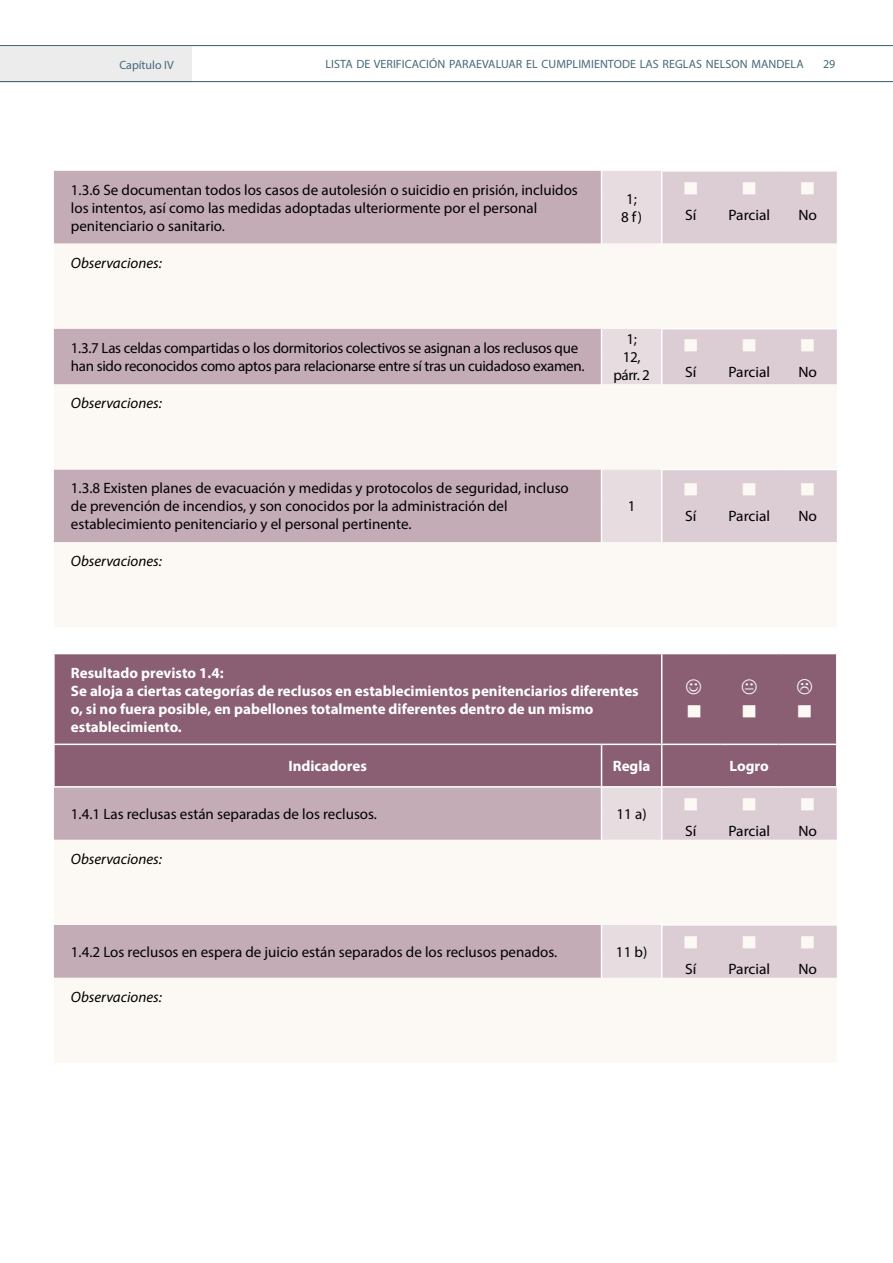
<style>
.page{position:relative;width:893px;height:1263px;background:#fff}
.page>*{position:absolute;margin:0;border:0;box-sizing:border-box;transform-origin:0 0}
.t1{font:21px "Wingdings";color:#fcf9f4}
.t2{font:15px/18px "Myriad Pro";color:#000}
.t3{font:700 15px/18px "Myriad Pro";color:#fff}
.t4{font:15px/18px "Myriad Pro";letter-spacing:-.02em;color:#000}
.t5{font:italic 15px "Myriad Pro";color:#000}
.t6{font:12px "Myriad Pro";color:#476978}
</style>
<div class="page">
<div style="left:0;top:46px;width:192px;height:36px;background:#ececed"></div>
<hr style="left:0;top:45px;width:893px;height:1px;background:#476978">
<hr style="left:0;top:81px;width:893px;height:1px;background:#476978">
<div style="left:54px;top:171px;width:547px;height:73px;background:#c4acb6"></div>
<div style="left:662px;top:172px;width:175px;height:72px;background:#dcccd3"></div>
<svg style="left:54px;top:244px;width:783px;height:383px;fill:#fcf9f4"></svg>
<hr style="left:661px;top:328px;width:59px;height:1px;background:#fff">
<hr style="left:720px;top:328px;width:58px;height:1px;background:#fff">
<hr style="left:778px;top:328px;width:59px;height:1px;background:#fff">
<hr style="left:661px;top:469px;width:59px;height:1px;background:#fff">
<hr style="left:720px;top:469px;width:58px;height:1px;background:#fff">
<hr style="left:778px;top:469px;width:59px;height:1px;background:#fff">
<svg style="left:601px;top:171px;width:61px;height:371px"></svg>
<hr style="left:601px;top:469px;width:1px;height:33px;background:#fff">
<hr style="left:601px;top:502px;width:1px;height:40px;background:#fff">
<div style="left:55px;top:654px;width:781px;height:132px;background:#8a5f73"></div>
<div style="left:54px;top:788px;width:547px;height:52px;background:#c4acb6"></div>
<svg style="left:54px;top:840px;width:782px;height:222px;fill:#fcf9f4"></svg>
<hr style="left:53px;top:743px;width:549px;height:2px;background:#fff">
<hr style="left:602px;top:743px;width:60px;height:2px;background:#fff">
<hr style="left:661px;top:654px;width:1px;height:89px;background:#fff">
<hr style="left:601px;top:745px;width:1px;height:41px;background:#fff">
<hr style="left:662px;top:743px;width:58px;height:2px;background:#fff">
<hr style="left:720px;top:743px;width:58px;height:2px;background:#fff">
<hr style="left:778px;top:743px;width:59px;height:2px;background:#fff">
<hr style="left:661px;top:745px;width:1px;height:41px;background:#fff">
<svg style="left:686px;top:679px;width:35px;height:16px"></svg>
<svg style="left:742px;top:679px;width:35px;height:16px"></svg>
<svg style="left:797px;top:679px;width:15px;height:15px"></svg>
<svg style="left:685px;top:182px;width:70px;height:12px"></svg>
<svg style="left:685px;top:339px;width:70px;height:13px"></svg>
<svg style="left:685px;top:483px;width:70px;height:13px"></svg>
<svg style="left:688px;top:705px;width:89px;height:15px"></svg>
<svg style="left:601px;top:787px;width:236px;height:191px"></svg>
<p class="t6" style="left:119px;top:57px;width:56px">Capítulo IV</p>
<p class="t6" style="left:325px;top:56px;width:12px">Lista</p>
<p class="t6" style="left:356px;top:56px;width:24px">de verificaci</p>
<p class="t6" style="left:429px;top:56px;width:28px">ón paraevaluar</p>
<p class="t6" style="left:526px;top:56px;width:24px">el cumplimientode</p>
<p class="t6" style="left:640px;top:56px;width:7px">las</p>
<p class="t6" style="left:663px;top:56px;width:8px">reglas</p>
<p class="t6" style="left:706px;top:56px;width:8px">nelson</p>
<p class="t6" style="left:751px;top:56px;width:9px">mandela</p>
<p class="t6" style="left:823px;top:56px;width:14px">29</p>
<p class="t2" style="left:71px;top:181px;width:508px">1.3.6 Se documentan todos los casos de autolesión o suicidio en prisión, incluidos los intentos, así como las medidas adoptadas ulteriormente por el personal penitenciario o sanitario.</p>
<p class="t2" style="left:621px;top:190px;width:23px;text-align:center">1;<br>8 f)</p>
<p class="t5" style="left:71px;top:253px;width:93px">Observaciones:</p>
<h1 class="t1" style="left:799px;top:177px;width:18px">■</h1>
<p class="t2" style="left:685px;top:205px;width:13px">Sí</p>
<p class="t2" style="left:728px;top:205px;width:43px">Parcial</p>
<p class="t2" style="left:798px;top:205px;width:20px">No</p>
<p class="t4" style="left:71px;top:339px;width:515px">1.3.7 Las celdas compartidas o los dormitorios colectivos se asignan a los reclusos que han sido reconocidos como aptos para relacionarse entre sí tras un cuidadoso examen.</p>
<p class="t2" style="left:613px;top:330px;width:38px;text-align:center">1;<br>12, párr. 2</p>
<h1 class="t1" style="left:799px;top:334px;width:18px">■</h1>
<p class="t2" style="left:685px;top:363px;width:13px">Sí</p>
<p class="t2" style="left:728px;top:363px;width:43px">Parcial</p>
<p class="t2" style="left:798px;top:363px;width:20px">No</p>
<p class="t5" style="left:71px;top:394px;width:93px">Observaciones:</p>
<p class="t2" style="left:71px;top:479px;width:499px">1.3.8 Existen planes de evacuación y medidas y protocolos de seguridad, incluso de prevención de incendios, y son conocidos por la administración del establecimiento penitenciario y el personal pertinente.</p>
<p class="t5" style="left:71px;top:552px;width:93px">Observaciones:</p>
<p class="t2" style="left:628px;top:497px;width:9px">1</p>
<p class="t3" style="left:71px;top:663px;width:569px">Resultado previsto 1.4:<br>Se aloja a ciertas categorías de reclusos en establecimientos penitenciarios diferentes o, si no fuera posible, en pabellones totalmente diferentes dentro de un mismo establecimiento.</p>
<h1 class="t1" style="left:799px;top:478px;width:18px">■</h1>
<p class="t2" style="left:685px;top:507px;width:13px">Sí</p>
<p class="t2" style="left:728px;top:507px;width:43px">Parcial</p>
<p class="t2" style="left:798px;top:507px;width:20px">No</p>
<h1 class="t1" style="left:796px;top:700px;width:18px">■</h1>
<p class="t3" style="left:288px;top:757px;width:80px">Indicadores</p>
<p class="t3" style="left:613px;top:757px;width:39px">Regla</p>
<p class="t3" style="left:730px;top:757px;width:41px">Logro</p>
<p class="t2" style="left:71px;top:805px;width:308px">1.4.1 Las reclusas están separadas de los reclusos.</p>
<p class="t2" style="left:617px;top:805px;width:32px">11 a)</p>
<h1 class="t1" style="left:799px;top:793px;width:18px">■</h1>
<p class="t5" style="left:71px;top:849px;width:93px">Observaciones:</p>
<p class="t2" style="left:71px;top:943px;width:488px">1.4.2 Los reclusos en espera de juicio están separados de los reclusos penados.</p>
<p class="t2" style="left:616px;top:943px;width:33px">11 b)</p>
<p class="t5" style="left:71px;top:987px;width:93px">Observaciones:</p>
<p class="t2" style="left:685px;top:821px;width:13px">Sí</p>
<p class="t2" style="left:728px;top:821px;width:43px">Parcial</p>
<p class="t2" style="left:798px;top:821px;width:20px">No</p>
<h1 class="t1" style="left:799px;top:931px;width:18px">■</h1>
<p class="t2" style="left:685px;top:959px;width:13px">Sí</p>
<p class="t2" style="left:728px;top:959px;width:43px">Parcial</p>
<p class="t2" style="left:798px;top:959px;width:20px">No</p>
</div>
